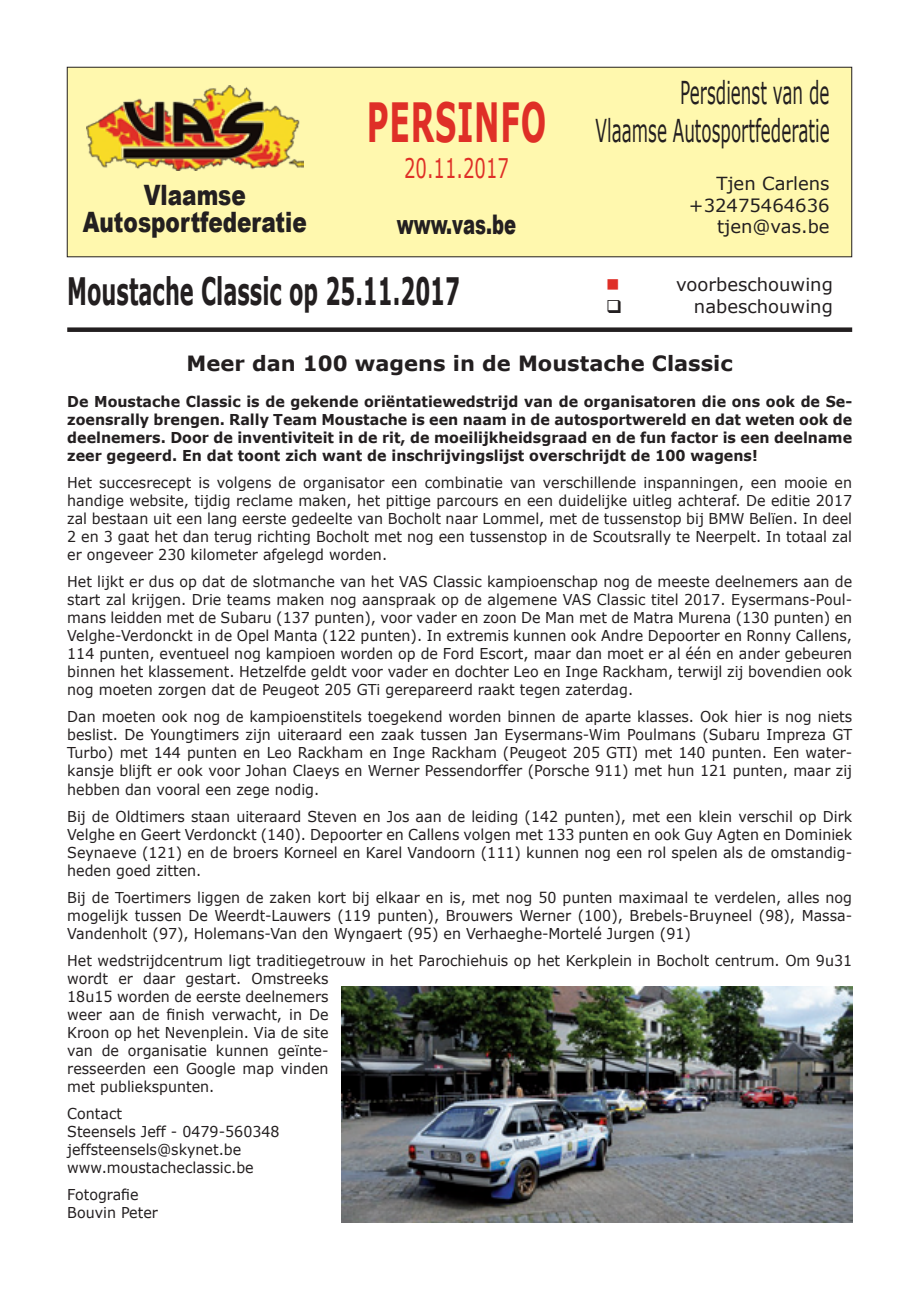
<style>
.page{position:relative;width:919px;height:1289px;background:#fff}
.page>*{position:absolute;margin:0;border:0;box-sizing:border-box;transform-origin:0 0}
.t1{font:700 54px "Verdana";letter-spacing:.025em;color:#df2f27;scale:.56 1}
.t2{font:700 37.8px "Verdana";color:#231f20;scale:.56 1}
.t3{font:31.5px "Verdana";color:#231f20;scale:.53 1}
.t4{font:900 28.05px "Arial";color:#231f20;scale:.77 1}
.t5{font:900 27px "Arial";color:#231f20;scale:.67 1}
.t6{font:27px "Verdana";color:#df2f27;scale:.67 1}
.t7{font:700 21px "Verdana";color:#231f20}
.t8{font:18px "Verdana";color:#231f20}
.t9{font:18px "Wingdings";color:#df2f27}
.t10{font:15px/18px "Verdana";color:#231f20;text-align:justify;scale:.95 1}
.t11{font:700 15px/18px "Verdana";color:#231f20;text-align:justify;scale:.95 1}
</style>
<div class="page">
<div style="left:67px;top:67px;width:784px;height:190px;background:#fff8ae"></div>
<div style="left:67px;top:67px;width:785px;height:190px;border:1px solid #231f20"></div>
<img style="left:86px;top:86px;width:218px;height:84px">
<div style="left:67px;top:327px;width:785px;height:5px;background:#231f20"></div>
<img style="left:341px;top:986px;width:511px;height:236px">
<p class="t1" style="left:367px;top:88px;width:322px">PERSINFO</p>
<p class="t6" style="left:404px;top:150px;width:158px">20.11.2017</p>
<p class="t4" style="left:144px;top:175px;width:134px">Vlaamse</p>
<p class="t4" style="left:83px;top:202px;width:292px">Autosportfederatie</p>
<p class="t5" style="left:397px;top:205px;width:180px">www.vas.be</p>
<p class="t3" style="left:680px;top:73px;width:283px">Persdienst van de</p>
<p class="t3" style="left:595px;top:110px;width:443px">Vlaamse Autosportfederatie</p>
<p class="t8" style="left:716px;top:172px;width:115px">Tjen Carlens</p>
<p class="t8" style="left:689px;top:193px;width:142px">+32475464636</p>
<p class="t8" style="left:717px;top:215px;width:114px">tjen@vas.be</p>
<p class="t2" style="left:67px;top:267px;width:703px">Moustache Classic op 25.11.2017</p>
<p class="t9" style="left:606px;top:275px;width:15px">■</p>
<p class="t8" style="left:676px;top:273px;width:158px">voorbeschouwing</p>
<p class="t8" style="left:694px;top:295px;width:140px">nabeschouwing</p>
<p class="t7" style="left:187px;top:350px;width:547px">Meer dan 100 wagens in de Moustache Classic</p>
<p class="t11" style="left:67px;top:392px;width:827px">De Moustache Classic is de gekende oriëntatiewedstrijd van de organisatoren die ons ook de Se&shy;zoensrally brengen. Rally Team Moustache is een naam in de autosportwereld en dat weten ook de deelnemers. Door de inventiviteit in de rit, de moeilijkheidsgraad en de fun factor is een deelname zeer gegeerd. En dat toont zich want de inschrijvingslijst overschrijdt de 100 wagens!</p>
<p class="t10" style="left:67px;top:473px;width:827px">Het succesrecept is volgens de organisator een combinatie van verschillende inspanningen, een mooie en handige website, tijdig reclame maken, het pittige parcours en een duidelijke uitleg achteraf. De editie 2017 zal bestaan uit een lang eerste gedeelte van Bocholt naar Lommel, met de tussenstop bij BMW Belïen. In deel 2 en 3 gaat het dan terug richting Bocholt met nog een tussenstop in de Scoutsrally te Neerpelt. In totaal zal er ongeveer 230 kilometer afgelegd worden.</p>
<p class="t10" style="left:67px;top:572px;width:827px">Het lijkt er dus op dat de slotmanche van het VAS Classic kampioenschap nog de meeste deelnemers aan de start zal krijgen. Drie teams maken nog aanspraak op de algemene VAS Classic titel 2017. Eysermans-Poul&shy;mans leidden met de Subaru (137 punten), voor vader en zoon De Man met de Matra Murena (130 punten) en Velghe-Verdonckt in de Opel Manta (122 punten). In extremis kunnen ook Andre Depoorter en Ronny Callens, 114 punten, eventueel nog kampioen worden op de Ford Escort, maar dan moet er al één en ander gebeuren binnen het klassement. Hetzelfde geldt voor vader en dochter Leo en Inge Rackham, terwijl zij bovendien ook nog moeten zorgen dat de Peugeot 205 GTi gerepareerd raakt tegen zaterdag.</p>
<p class="t10" style="left:67px;top:707px;width:827px">Dan moeten ook nog de kampioenstitels toegekend worden binnen de aparte klasses. Ook hier is nog niets beslist. De Youngtimers zijn uiteraard een zaak tussen Jan Eysermans-Wim Poulmans (Subaru Impreza GT Turbo) met 144 punten en Leo Rackham en Inge Rackham (Peugeot 205 GTI) met 140 punten. Een water&shy;kansje blijft er ook voor Johan Claeys en Werner Pessendorffer (Porsche 911) met hun 121 punten, maar zij hebben dan vooral een zege nodig.</p>
<p class="t10" style="left:67px;top:806px;width:827px">Bij de Oldtimers staan uiteraard Steven en Jos aan de leiding (142 punten), met een klein verschil op Dirk Velghe en Geert Verdonckt (140). Depoorter en Callens volgen met 133 punten en ook Guy Agten en Dominiek Seynaeve (121) en de broers Korneel en Karel Vandoorn (111) kunnen nog een rol spelen als de omstandig&shy;heden goed zitten.</p>
<p class="t10" style="left:67px;top:887px;width:827px">Bij de Toertimers liggen de zaken kort bij elkaar en is, met nog 50 punten maximaal te verdelen, alles nog mogelijk tussen De Weerdt-Lauwers (119 punten), Brouwers Werner (100), Brebels-Bruyneel (98), Massa-Vandenholt (97), Holemans-Van den Wyngaert (95) en Verhaeghe-Mortelé Jurgen (91)</p>
<p class="t10" style="left:67px;top:950px;width:827px;text-align:left">Het wedstrijdcentrum ligt traditiegetrouw in het Parochiehuis op het Kerkplein in Bocholt centrum. Om 9u31 wordt er daar gestart. Omstreeks<br>18u15 worden de eerste deelnemers<br>weer aan de finish verwacht, in De<br>Kroon op het Nevenplein. Via de site<br>van de organisatie kunnen geïnte-<br>resseerden een Google map vinden<br>met publiekspunten.</p>
<p class="t10" style="left:67px;top:1103px;width:59px">Contact</p>
<p class="t10" style="left:67px;top:1121px;width:225px">Steensels Jeff - 0479-560348</p>
<p class="t10" style="left:67px;top:1139px;width:185px">jeffsteensels@skynet.be</p>
<p class="t10" style="left:67px;top:1157px;width:198px">www.moustacheclassic.be</p>
<p class="t10" style="left:67px;top:1184px;width:77px">Fotografie</p>
<p class="t10" style="left:67px;top:1202px;width:97px">Bouvin Peter</p>
</div>
